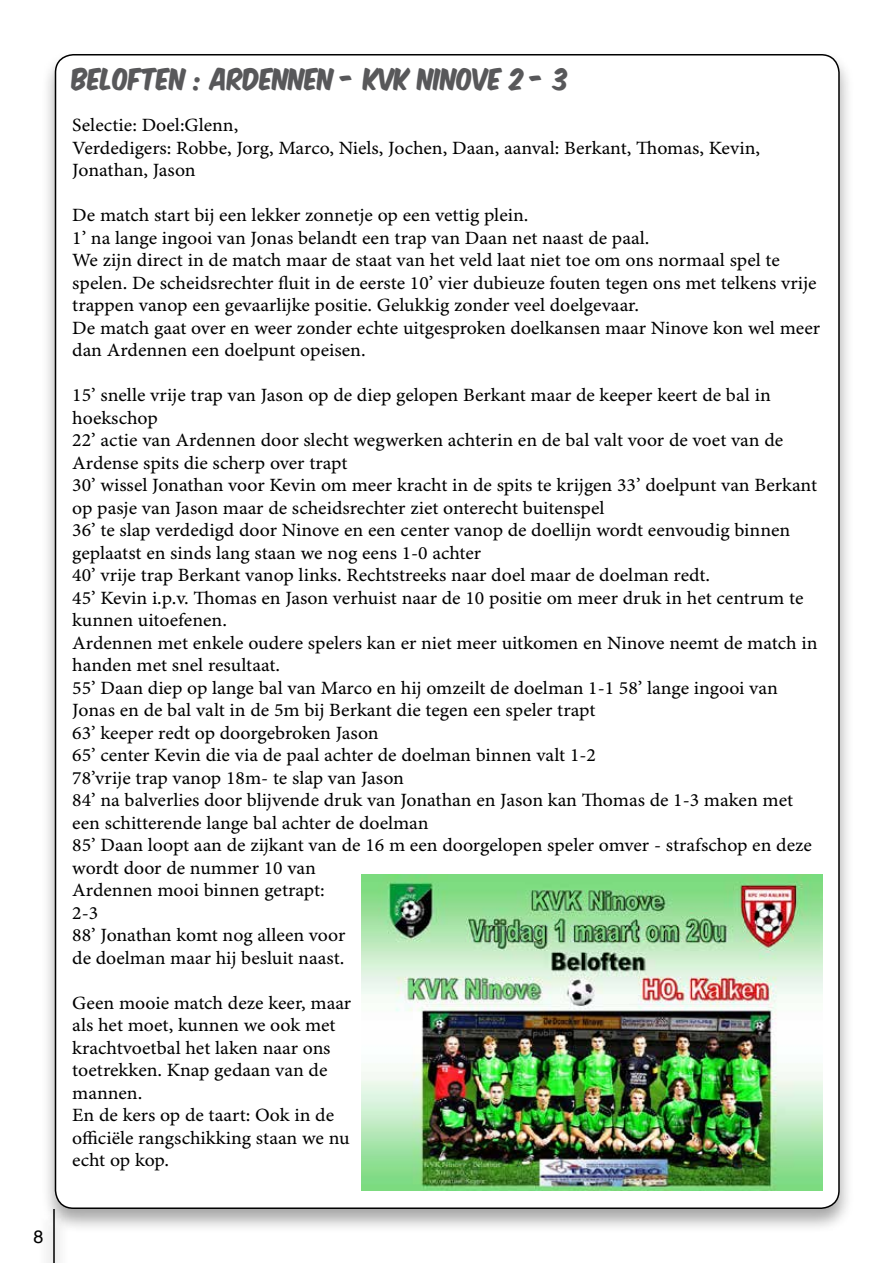
<style>
.page{position:relative;width:893px;height:1263px;background:#fff}
.page>*{position:absolute;margin:0;border:0;box-sizing:border-box;transform-origin:0 0}
.t1{font:25.5px "Komika Axis";color:#58585a;scale:.89 1}
.t2{font:18.75px/22.5px "Minion Pro Capt";color:#000;scale:1.04 1}
.t3{font:18px "Helvetica";color:#000}
</style>
<div class="page">
<div style="left:39px;top:1207px;width:30px;height:56px;background:#f6f6f6"></div>
<hr style="left:53px;top:1209px;width:2px;height:54px;background:#000">
<div style="left:40px;top:50px;width:814px;height:1183px;background:#000;opacity:.35"></div>
<div style="left:56px;top:55px;width:783px;height:1153px;background:#fff;border-radius:18px"></div>
<img style="left:362px;top:875px;width:460px;height:316px">
<p class="t3" style="left:33px;top:1224px;width:12px">8</p>
<h1 class="t1" style="left:72px;top:66px;width:559px">BELOFTEN : ARDENNEN - KVK NINOVE 2 - 3</h1>
<p class="t2" style="left:72px;top:115px;width:663px">Selectie: Doel:Glenn,<br>Verdedigers: Robbe, Jorg, Marco, Niels, Jochen, Daan, aanval: Berkant, Thomas, Kevin,<br>Jonathan, Jason</p>
<p class="t2" style="left:72px;top:205px;width:721px">De match start bij een lekker zonnetje op een vettig plein.<br>1’ na lange ingooi van Jonas belandt een trap van Daan net naast de paal.<br>We zijn direct in de match maar de staat van het veld laat niet toe om ons normaal spel te spelen. De scheidsrechter fluit in de eerste 10’ vier dubieuze fouten tegen ons met telkens vrije trappen vanop een gevaarlijke positie. Gelukkig zonder veel doelgevaar.<br>De match gaat over en weer zonder echte uitgesproken doelkansen maar Ninove kon wel meer dan Ardennen een doelpunt opeisen.</p>
<p class="t2" style="left:72px;top:385px;width:718px">15’ snelle vrije trap van Jason op de diep gelopen Berkant maar de keeper keert de bal in hoekschop<br>22’ actie van Ardennen door slecht wegwerken achterin en de bal valt voor de voet van de Ardense spits die scherp over trapt<br>30’ wissel Jonathan voor Kevin om meer kracht in de spits te krijgen 33’ doelpunt van Berkant op pasje van Jason maar de scheidsrechter ziet onterecht buitenspel<br>36’ te slap verdedigd door Ninove en een center vanop de doellijn wordt eenvoudig binnen geplaatst en sinds lang staan we nog eens 1-0 achter<br>40’ vrije trap Berkant vanop links. Rechtstreeks naar doel maar de doelman redt.<br>45’ Kevin i.p.v. Thomas en Jason verhuist naar de 10 positie om meer druk in het centrum te kunnen uitoefenen.<br>Ardennen met enkele oudere spelers kan er niet meer uitkomen en Ninove neemt de match in handen met snel resultaat.<br>55’ Daan diep op lange bal van Marco en hij omzeilt de doelman 1-1 58’ lange ingooi van Jonas en de bal valt in de 5m bij Berkant die tegen een speler trapt<br>63’ keeper redt op doorgebroken Jason<br>65’ center Kevin die via de paal achter de doelman binnen valt 1-2<br>78’vrije trap vanop 18m- te slap van Jason<br>84’ na balverlies door blijvende druk van Jonathan en Jason kan Thomas de 1-3 maken met een schitterende lange bal achter de doelman<br>85’ Daan loopt aan de zijkant van de 16 m een doorgelopen speler omver - strafschop en deze wordt door de nummer 10 van<br>Ardennen mooi binnen getrapt:<br>2-3<br>88’ Jonathan komt nog alleen voor<br>de doelman maar hij besluit naast.</p>
<p class="t2" style="left:72px;top:992px;width:270px">Geen mooie match deze keer, maar als het moet, kunnen we ook met krachtvoetbal het laken naar ons toetrekken. Knap gedaan van de mannen.<br>En de kers op de taart: Ook in de officiële rangschikking staan we nu echt op kop.</p>
</div>
